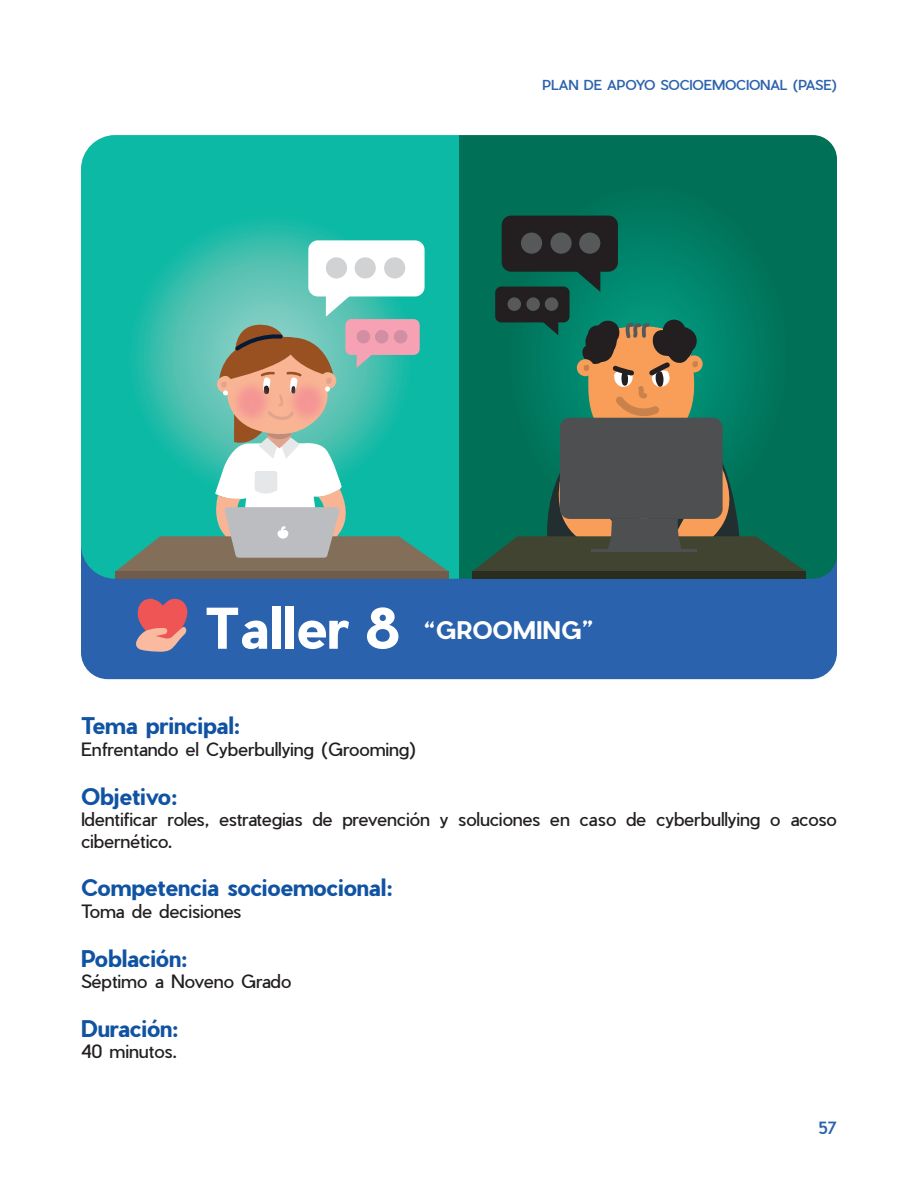
<style>
.page{position:relative;width:918px;height:1188px;background:#fff}
.page>*{position:absolute;margin:0;border:0;box-sizing:border-box;transform-origin:0 0}
.t1{font:700 54.75px "Pier Sans";color:#fff}
.t2{font:700 23.7px "Pier Sans";color:#fff}
.t3{font:700 22.5px "Pier Sans";color:#1153a3}
.t4{font:18px/21.6px "Pier Sans";letter-spacing:-.01em;color:#231f20}
.t5{font:500 16.5px "Pier Sans";color:#2b62ae}
.t6{font:500 13.5px "Pier Sans";letter-spacing:-.01em;color:#2b62ae}
</style>
<div class="page">
<div style="left:81px;top:480px;width:756px;height:199px;background:#2b62ae;border-radius:27px"></div>
<svg style="left:459px;top:135px;width:378px;height:444px"></svg>
<svg style="left:81px;top:135px;width:378px;height:444px"></svg>
<svg style="left:136px;top:598px;width:52px;height:54px"></svg>
<div style="left:502px;top:216px;width:116px;height:56px;background:#231f20;border-radius:9px"></div>
<div style="left:579px;top:233px;width:21px;height:21px;background:#57585a;border-radius:50%"></div>
<div style="left:550px;top:233px;width:22px;height:21px;background:#57585a;border-radius:50%"></div>
<div style="left:521px;top:233px;width:21px;height:21px;background:#57585a;border-radius:50%"></div>
<div style="left:116px;top:571px;width:333px;height:8px;background:#6f5c4d"></div>
<div style="left:473px;top:571px;width:333px;height:8px;background:#292d1f"></div>
<div style="left:308px;top:240px;width:117px;height:56px;background:#fff;border-radius:9px"></div>
<svg style="left:326px;top:296px;width:25px;height:21px"></svg>
<div style="left:326px;top:257px;width:21px;height:21px;background:#d1d2d4;border-radius:50%"></div>
<div style="left:355px;top:257px;width:21px;height:21px;background:#d1d2d4;border-radius:50%"></div>
<div style="left:384px;top:257px;width:21px;height:21px;background:#d1d2d4;border-radius:50%"></div>
<div style="left:345px;top:319px;width:75px;height:36px;background:#f6a1b4;border-radius:6px"></div>
<svg style="left:575px;top:271px;width:25px;height:21px"></svg>
<div style="left:495px;top:287px;width:75px;height:35px;background:#231f20;border-radius:6px"></div>
<svg style="left:473px;top:319px;width:333px;height:252px"></svg>
<div style="left:545px;top:297px;width:13px;height:14px;background:#57585a;border-radius:50%"></div>
<div style="left:526px;top:297px;width:14px;height:14px;background:#57585a;border-radius:50%"></div>
<div style="left:508px;top:297px;width:13px;height:14px;background:#57585a;border-radius:50%"></div>
<svg style="left:116px;top:323px;width:333px;height:248px"></svg>
<p class="t6" style="left:543px;top:76px;width:296px">PLAN DE APOYO SOCIOEMOCIONAL (PASE)</p>
<h1 class="t1" style="left:205px;top:590px;width:197px">Taller 8</h1>
<h2 class="t2" style="left:424px;top:613px;width:171px">“GROOMING”</h2>
<p class="t3" style="left:81px;top:710px;width:160px">Tema principal:</p>
<p class="t4" style="left:81px;top:738px;width:337px">Enfrentando el Cyberbullying (Grooming)</p>
<p class="t3" style="left:81px;top:781px;width:97px">Objetivo:</p>
<p class="t4" style="left:81px;top:809px;width:758px">Identificar roles, estrategias de prevención y soluciones en caso de cyberbullying o acoso cibernético.</p>
<p class="t3" style="left:81px;top:872px;width:313px">Competencia socioemocional:</p>
<p class="t4" style="left:81px;top:900px;width:162px">Toma de decisiones</p>
<p class="t3" style="left:81px;top:943px;width:108px">Población:</p>
<p class="t4" style="left:81px;top:971px;width:212px">Séptimo a Noveno Grado</p>
<p class="t3" style="left:81px;top:1013px;width:99px">Duración:</p>
<p class="t4" style="left:81px;top:1041px;width:98px">40 minutos.</p>
<p class="t5" style="left:819px;top:1117px;width:20px">57</p>
</div>
